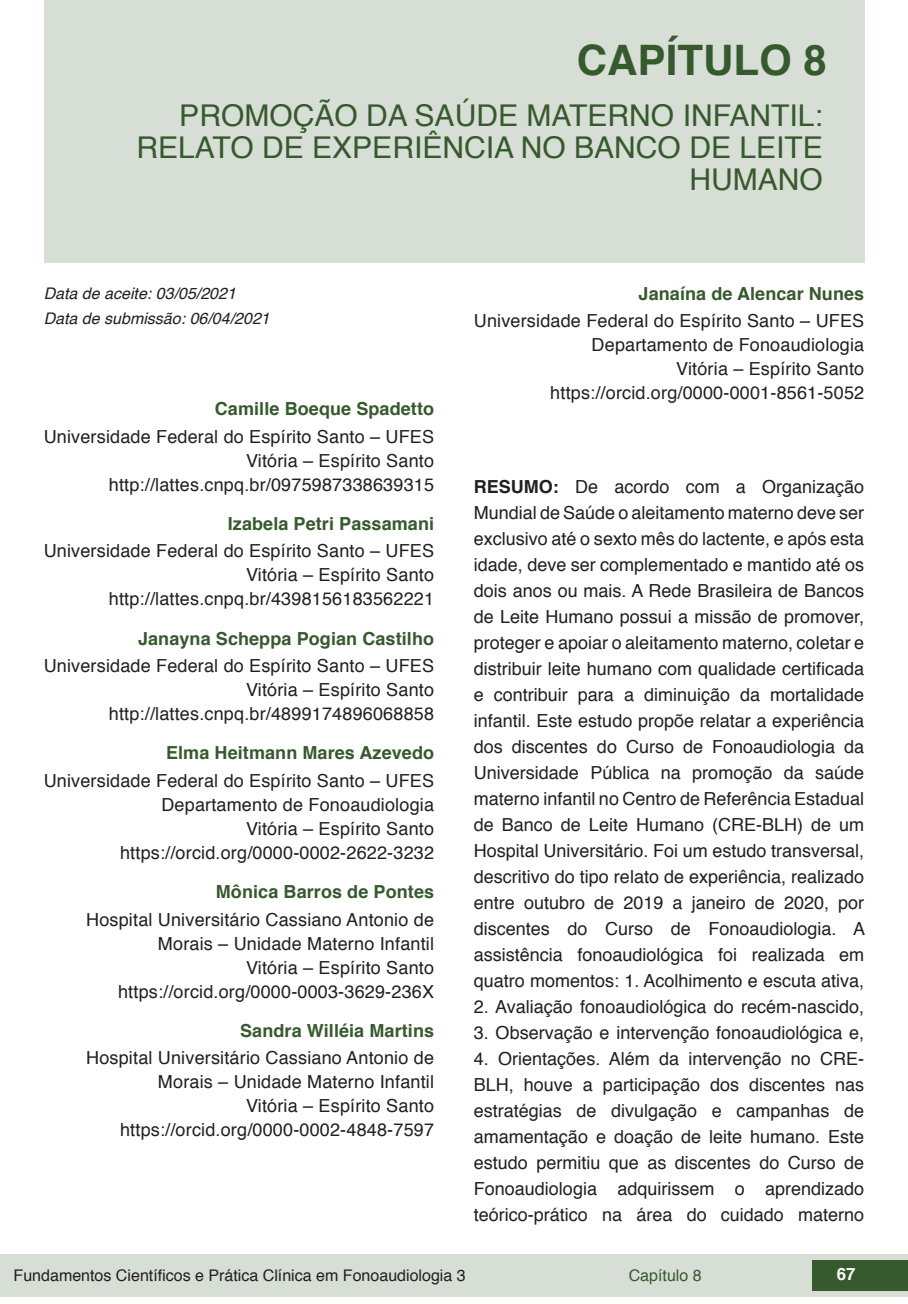
<style>
.page{position:relative;width:908px;height:1304px;background:#fff}
.page>*{position:absolute;margin:0;border:0;box-sizing:border-box;transform-origin:0 0}
.capítulos{font:700 42px "Helvetica";color:#36592e}
.nome_artigos{font:30px/32px "Helvetica";color:#36592e;text-align:right}
.Resumos_e_PC_TXT{font:18px/26px "Helvetica";color:#231f20;text-align:justify}
.info_autores{font:18px/24px "Helvetica";letter-spacing:.01em;color:#231f20;text-align:right}
.nome_autores{font:700 18px "Helvetica";letter-spacing:.005em;color:#36592e}
.t1{font:700 16.8px "Helvetica";color:#fff}
.t2{font:16px "Helvetica";color:#231f20}
.data{font:italic 16px "Helvetica";color:#231f20}
.t3{font:16px "Helvetica";color:#36592e}
.s1{font-weight:700}
</style>
<div class="page">
<div style="left:0;top:1254px;width:906px;height:43px;background:#d7ded5"></div>
<div style="left:812px;top:1261px;width:95px;height:30px;background:#36592e"></div>
<div style="left:44px;top:0;width:819px;height:263px;background:#d7ded5"></div>
<p class="capítulos" style="left:576px;top:26px;width:251px">CAPÍTULO 8</p>
<p class="nome_artigos" style="left:136px;top:101px;width:687px">PROMOÇÃO DA SAÚDE MATERNO INFANTIL:<br>RELATO DE EXPERIÊNCIA NO BANCO DE LEITE<br>HUMANO</p>
<p class="data" style="left:44px;top:280px;width:194px">Data de aceite: 03/05/2021</p>
<p class="data" style="left:44px;top:306px;width:227px">Data de submissão: 06/04/2021</p>
<p class="nome_autores" style="left:215px;top:395px;width:221px">Camille Boeque Spadetto</p>
<p class="info_autores" style="left:44px;top:425px;width:392px">Universidade Federal do Espírito Santo – UFES</p>
<p class="info_autores" style="left:246px;top:449px;width:189px">Vitória – Espírito Santo</p>
<p class="info_autores" style="left:109px;top:473px;width:326px">http://lattes.cnpq.br/0975987338639315</p>
<p class="nome_autores" style="left:228px;top:509px;width:208px">Izabela Petri Passamani</p>
<p class="info_autores" style="left:44px;top:540px;width:392px">Universidade Federal do Espírito Santo – UFES</p>
<p class="info_autores" style="left:246px;top:564px;width:189px">Vitória – Espírito Santo</p>
<p class="info_autores" style="left:109px;top:588px;width:326px">http://lattes.cnpq.br/4398156183562221</p>
<p class="nome_autores" style="left:138px;top:624px;width:297px">Janayna Scheppa Pogian Castilho</p>
<p class="info_autores" style="left:44px;top:654px;width:392px">Universidade Federal do Espírito Santo – UFES</p>
<p class="info_autores" style="left:246px;top:678px;width:189px">Vitória – Espírito Santo</p>
<p class="info_autores" style="left:109px;top:702px;width:326px">http://lattes.cnpq.br/4899174896068858</p>
<p class="nome_autores" style="left:166px;top:739px;width:269px">Elma Heitmann Mares Azevedo</p>
<p class="info_autores" style="left:44px;top:769px;width:392px">Universidade Federal do Espírito Santo – UFES</p>
<p class="info_autores" style="left:161px;top:793px;width:274px">Departamento de Fonoaudiologia</p>
<p class="info_autores" style="left:246px;top:817px;width:189px">Vitória – Espírito Santo</p>
<p class="info_autores" style="left:120px;top:841px;width:315px">https://orcid.org/0000-0002-2622-3232</p>
<p class="nome_autores" style="left:216px;top:877px;width:220px">Mônica Barros de Pontes</p>
<p class="info_autores" style="left:86px;top:908px;width:349px">Hospital Universitário Cassiano Antonio de<br>Morais – Unidade Materno Infantil</p>
<p class="info_autores" style="left:246px;top:956px;width:189px">Vitória – Espírito Santo</p>
<p class="info_autores" style="left:118px;top:980px;width:317px">https://orcid.org/0000-0003-3629-236X</p>
<p class="nome_autores" style="left:240px;top:1016px;width:195px">Sandra Willéia Martins</p>
<p class="info_autores" style="left:86px;top:1046px;width:349px">Hospital Universitário Cassiano Antonio de<br>Morais – Unidade Materno Infantil</p>
<p class="info_autores" style="left:246px;top:1094px;width:189px">Vitória – Espírito Santo</p>
<p class="info_autores" style="left:120px;top:1118px;width:315px">https://orcid.org/0000-0002-4848-7597</p>
<p class="nome_autores" style="left:638px;top:279px;width:227px">Janaína de Alencar Nunes</p>
<p class="info_autores" style="left:473px;top:310px;width:392px">Universidade Federal do Espírito Santo – UFES</p>
<p class="info_autores" style="left:591px;top:334px;width:274px">Departamento de Fonoaudiologia</p>
<p class="info_autores" style="left:676px;top:358px;width:189px">Vitória – Espírito Santo</p>
<p class="info_autores" style="left:550px;top:382px;width:315px">https://orcid.org/0000-0001-8561-5052</p>
<p class="Resumos_e_PC_TXT" style="left:473px;top:475px;width:393px"><span class="s1">RESUMO:</span> De acordo com a Organização Mundial de Saúde o aleitamento materno deve ser exclusivo até o sexto mês do lactente, e após esta idade, deve ser complementado e mantido até os dois anos ou mais. A Rede Brasileira de Bancos de Leite Humano possui a missão de promover, proteger e apoiar o aleitamento materno, coletar e distribuir leite humano com qualidade certificada e contribuir para a diminuição da mortalidade infantil. Este estudo propõe relatar a experiência dos discentes do Curso de Fonoaudiologia da Universidade Pública na promoção da saúde materno infantil no Centro de Referência Estadual de Banco de Leite Humano (CRE-BLH) de um Hospital Universitário. Foi um estudo transversal, descritivo do tipo relato de experiência, realizado entre outubro de 2019 a janeiro de 2020, por discentes do Curso de Fonoaudiologia. A assistência fonoaudiológica foi realizada em quatro momentos: 1. Acolhimento e escuta ativa,</p>
<p class="Resumos_e_PC_TXT" style="left:473px;top:995px;width:392px">2. Avaliação fonoaudiológica do recém-nascido,</p>
<p class="Resumos_e_PC_TXT" style="left:473px;top:1021px;width:392px">3. Observação e intervenção fonoaudiológica e,</p>
<p class="Resumos_e_PC_TXT" style="left:473px;top:1047px;width:392px">4. Orientações. Além da intervenção no CRE-BLH, houve a participação dos discentes nas estratégias de divulgação e campanhas de amamentação e doação de leite humano. Este estudo permitiu que as discentes do Curso de Fonoaudiologia adquirissem o aprendizado teórico-prático na área do cuidado materno</p>
<p class="t2" style="left:14px;top:1263px;width:453px">Fundamentos Científicos e Prática Clínica em Fonoaudiologia 3</p>
<p class="t3" style="left:628px;top:1263px;width:74px">Capítulo 8</p>
<p class="t1" style="left:836px;top:1261px;width:20px">67</p>
</div>
